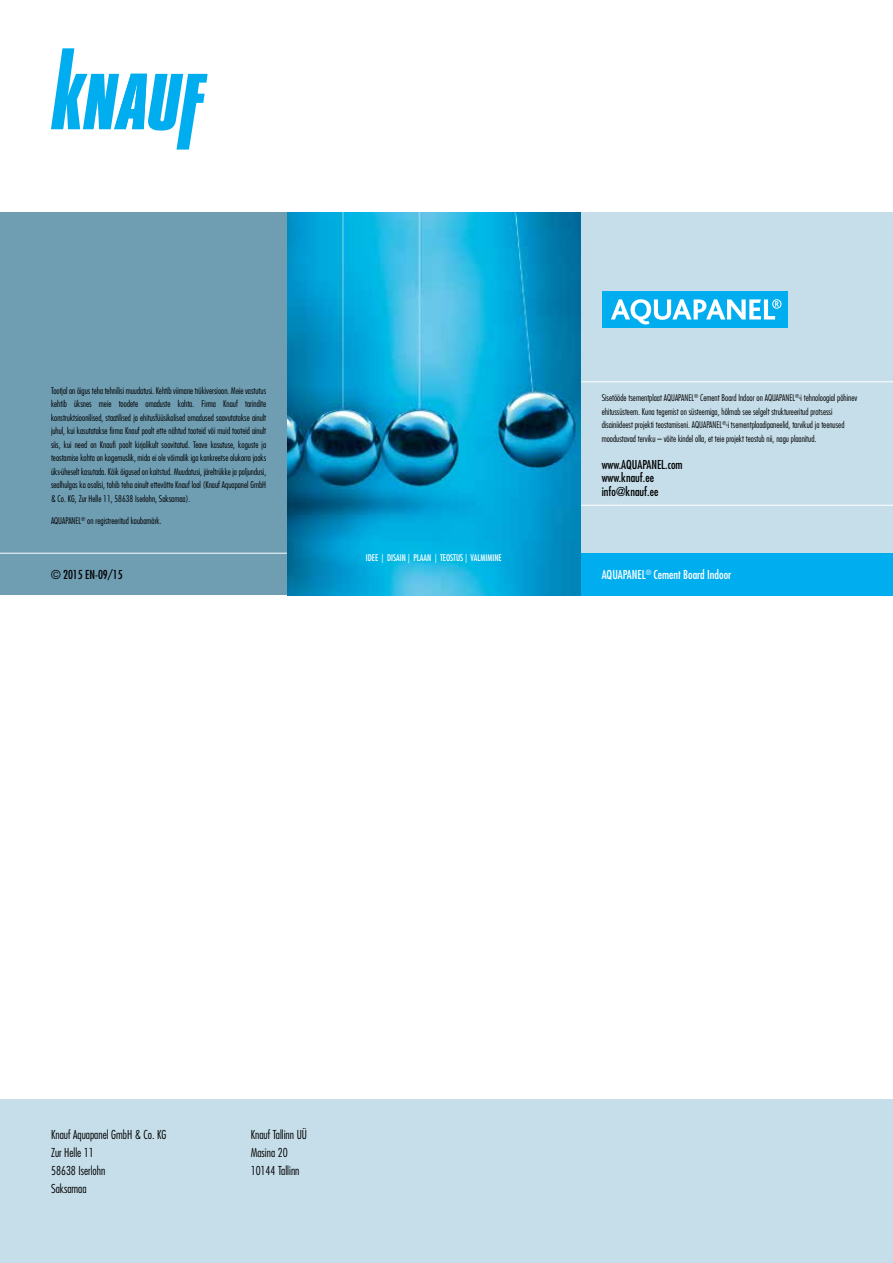
<style>
.page{position:relative;width:893px;height:1263px;background:#fff}
.page>*{position:absolute;margin:0;border:0;box-sizing:border-box;transform-origin:0 0}
.t1{font:300 condensed 12px/18px "Futura Std";color:#000}
.t2{font:500 condensed 12px/13.5px "Futura LT Pro";color:#000}
.t3{font:500 condensed 12px "Futura LT Pro";color:#fff}
.t4{font:300 condensed 9px/13.5px "Futura Std";color:#000;text-align:justify}
.t5{font:500 condensed 9px "Futura LT Pro";color:#fff}
</style>
<div class="page">
<div style="left:580px;top:213px;width:313px;height:382px;background:#c6deea"></div>
<div style="left:0;top:213px;width:287px;height:382px;background:#6f9db2"></div>
<svg style="left:51px;top:48px;width:157px;height:102px"></svg>
<hr style="left:0;top:553px;width:287px;height:1px;background:#fff">
<div style="left:580px;top:553px;width:313px;height:42px;background:#00aeef"></div>
<hr style="left:580px;top:381px;width:313px;height:1px;background:#fff">
<div style="left:0;top:1099px;width:893px;height:164px;background:#c6deea"></div>
<hr style="left:580px;top:505px;width:313px;height:1px;background:#fff">
<div style="left:602px;top:291px;width:186px;height:37px;background:#00aeef"></div>
<svg style="left:611px;top:299px;width:170px;height:25px"></svg>
<img style="left:287px;top:213px;width:293px;height:382px">
<p class="t4" style="left:51px;top:384px;width:217px">Tootjal on õigus teha tehnilisi muudatusi. Kehtib viimane trükiversioon. Meie vastutus kehtib üksnes meie toodete omaduste kohta. Firma Knauf tarindite konstruktsioonilised, staatilised ja ehitusfüüsikalised omadused saavutatakse ainult juhul, kui kasutatakse firma Knauf poolt ette nähtud tooteid või muid tooteid ainult siis, kui need on Knaufi poolt kirjalikult soovitatud. Teave kasutuse, koguste ja teostamise kohta on kogemuslik, mida ei ole võimalik iga konkreetse olukorra jaoks üks-üheselt kasutada. Kõik õigused on kaitstud. Muudatusi, järeltrükke ja paljundusi, sealhulgas ka osalisi, tohib teha ainult ettevõtte Knauf loal (Knauf Aquapanel GmbH &amp; Co. KG, Zur Helle 11, 58638 Iserlohn, Saksamaa).</p>
<p class="t4" style="left:51px;top:514px;width:112px">AQUAPANEL<sup>®</sup> on registreeritud kaubamärk.</p>
<p class="t5" style="left:366px;top:551px;width:137px">IDEE | DISAIN | PLAAN | TEOSTUS | VALMIMINE</p>
<p class="t4" style="left:602px;top:391px;width:257px;text-align:left">Sisetööde tsementplaat AQUAPANEL<sup>®</sup> Cement Board Indoor on AQUAPANEL<sup>®</sup>-i tehnoloogial põhinev ehitussüsteem. Kuna tegemist on süsteemiga, hõlmab see selgelt struktureeritud protsessi disainiideest projekti teostamiseni. AQUAPANEL<sup>®</sup>-i tsementplaadipaneelid, tarvikud ja teenused moodustavad terviku – võite kindel olla, et teie projekt teostub nii, nagu plaanitud.</p>
<h1 class="t2" style="left:602px;top:457px;width:82px">www.AQUAPANEL.com www.knauf.ee info@knauf.ee</h1>
<h1 class="t2" style="left:51px;top:568px;width:73px">© 2015 EN-09/15</h1>
<h1 class="t3" style="left:602px;top:566px;width:131px">AQUAPANEL<sup>®</sup> Cement Board Indoor</h1>
<h1 class="t1" style="left:51px;top:1125px;width:117px">Knauf Aquapanel GmbH &amp; Co. KG<br>Zur Helle 11<br>58638 Iserlohn<br>Saksamaa</h1>
<h1 class="t1" style="left:251px;top:1125px;width:58px">Knauf Tallinn UÜ<br>Masina 20<br>10144 Tallinn</h1>
</div>
